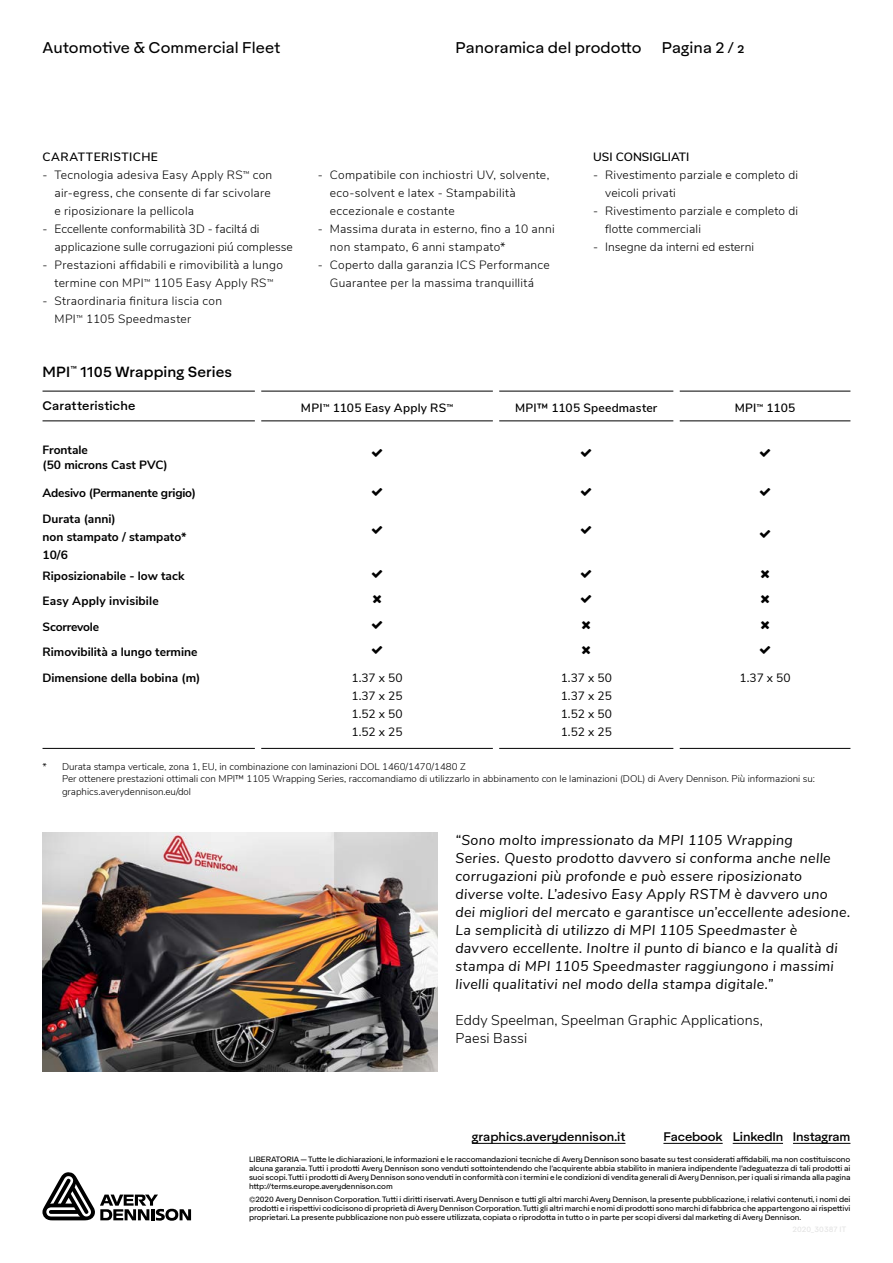
<style>
.page{position:relative;width:893px;height:1263px;background:#fff}
.page>*{position:absolute;margin:0;border:0;box-sizing:border-box;transform-origin:0 0}
.t1{font:15px "Aktifo A";letter-spacing:.005em;color:#000}
.Platte_Tekst{font:italic 14.25px/18px "Nunito Sans";letter-spacing:.02em;color:#000}
.Platte_Tekst-2{font:300 14.25px/18px "Nunito Sans";letter-spacing:.005em;color:#000}
.Platte_Tekst-3{font:500 14.25px "Aktifo A";letter-spacing:.005em;color:#000}
.t2{font:300 12px/18px "Nunito Sans";letter-spacing:.02em;color:#000}
.Tevel_Two_Sub-head-2{font:700 12px/18px "Nunito Sans";color:#000}
.t3{font:300 12px/18px "Nunito Sans";color:#000}
.Tevel_Two_Sub-head-2-2{font:500 12px "Aktifo A";color:#000}
.Tevel_Two_Sub-head-2-3{font:12px "Nunito Sans";color:#000}
.Tevel_Two_Sub-head-2-4{font:600 12px "Nunito Sans";letter-spacing:.015em;color:#000}
.List{font:600 12px "Nunito Sans";letter-spacing:.04em;color:#000}
.List-2{font:600 12px "Nunito Sans";letter-spacing:.015em;color:#000}
.t4{font:300 9.75px/12.8px "Nunito Sans";color:#000}
.t5{font:7.5px/9px "Aktifo A";letter-spacing:-.01em;color:#000;text-align:justify}
</style>
<div class="page">
<svg style="left:42px;top:1172px;width:149px;height:49px"></svg>
<hr style="left:472px;top:1143px;width:153px;height:1px;background:#000">
<hr style="left:663px;top:1143px;width:60px;height:1px;background:#000">
<hr style="left:733px;top:1143px;width:50px;height:1px;background:#000">
<hr style="left:793px;top:1143px;width:57px;height:1px;background:#000">
<img style="left:43px;top:832px;width:394px;height:239px">
<hr style="left:43px;top:748px;width:212px;height:1px;background:#000">
<hr style="left:261px;top:748px;width:232px;height:1px;background:#000">
<hr style="left:499px;top:748px;width:174px;height:1px;background:#000">
<hr style="left:680px;top:748px;width:170px;height:1px;background:#000">
<hr style="left:43px;top:391px;width:212px;height:1px;background:#000">
<hr style="left:261px;top:391px;width:232px;height:1px;background:#000">
<hr style="left:499px;top:391px;width:174px;height:1px;background:#000">
<hr style="left:680px;top:391px;width:170px;height:1px;background:#000">
<hr style="left:43px;top:420px;width:212px;height:1px;background:#000">
<hr style="left:261px;top:420px;width:232px;height:1px;background:#000">
<hr style="left:499px;top:420px;width:174px;height:1px;background:#000">
<hr style="left:680px;top:420px;width:170px;height:1px;background:#000">
<h1 class="t1" style="left:43px;top:38px;width:239px">Automotive &amp; Commercial Fleet</h1>
<h1 class="t1" style="left:455px;top:38px;width:188px">Panoramica del prodotto</h1>
<h1 class="t1" style="left:662px;top:38px;width:84px">Pagina 2 / 2</h1>
<p class="List" style="left:43px;top:148px;width:117px">CARATTERISTICHE</p>
<p class="t2" style="left:55px;top:165px;width:219px;text-indent:-12px">- Tecnologia adesiva Easy Apply RS<sup>™</sup> con air-egress, che consente di far scivolare e riposizionare la pellicola</p>
<p class="t3" style="left:55px;top:219px;width:240px;text-indent:-12px">- Eccellente conformabilità 3D - faciltá di applicazione sulle corrugazioni piú complesse</p>
<p class="t2" style="left:43px;top:255px;width:242px;text-align:center">- Prestazioni affidabili e rimovibilità a lungo termine con MPI<sup>™</sup> 1105 Easy Apply RS<sup>™</sup></p>
<p class="t2" style="left:55px;top:291px;width:169px;text-indent:-12px">- Straordinaria finitura liscia con<br>MPI<sup>™</sup> 1105 Speedmaster</p>
<p class="Platte_Tekst-3" style="left:43px;top:362px;width:191px">MPI<sup>™</sup> 1105 Wrapping Series</p>
<p class="t2" style="left:330px;top:165px;width:221px;text-indent:-12px">- Compatibile con inchiostri UV, solvente, eco-solvent e latex - Stampabilità eccezionale e costante</p>
<p class="t2" style="left:330px;top:219px;width:226px;text-indent:-12px">- Massima durata in esterno, fino a 10 anni non stampato, 6 anni stampato*</p>
<p class="t2" style="left:318px;top:255px;width:233px;text-align:center">- Coperto dalla garanzia ICS Performance<br>Guarantee per la massima tranquillitá</p>
<p class="List-2" style="left:593px;top:148px;width:98px">USI CONSIGLIATI</p>
<p class="t2" style="left:605px;top:165px;width:195px;text-indent:-12px">- Rivestimento parziale e completo di veicoli privati</p>
<p class="t2" style="left:605px;top:201px;width:195px;text-indent:-12px">- Rivestimento parziale e completo di flotte commerciali</p>
<p class="t3" style="left:593px;top:237px;width:162px">- Insegne da interni ed esterni</p>
<p class="Tevel_Two_Sub-head-2-2" style="left:43px;top:398px;width:95px">Caratteristiche</p>
<p class="Tevel_Two_Sub-head-2-4" style="left:301px;top:399px;width:154px">MPI<sup>™</sup> 1105 Easy Apply RS<sup>™</sup></p>
<p class="Tevel_Two_Sub-head-2-4" style="left:515px;top:399px;width:144px">MPI™ 1105 Speedmaster</p>
<p class="Tevel_Two_Sub-head-2-4" style="left:735px;top:399px;width:62px">MPI<sup>™</sup> 1105</p>
<p class="Tevel_Two_Sub-head-2" style="left:43px;top:440px;width:47px">Frontale</p>
<p class="Tevel_Two_Sub-head-2" style="left:43px;top:455px;width:127px">(50 microns Cast PVC)</p>
<p class="Tevel_Two_Sub-head-2" style="left:43px;top:483px;width:155px">Adesivo (Permanente grigio)</p>
<p class="Tevel_Two_Sub-head-2" style="left:43px;top:509px;width:145px">Durata (anni)<br>non stampato / stampato*<br>10/6</p>
<p class="Tevel_Two_Sub-head-2" style="left:43px;top:566px;width:143px">Riposizionabile - low tack</p>
<p class="Tevel_Two_Sub-head-2" style="left:43px;top:591px;width:118px">Easy Apply invisibile</p>
<p class="Tevel_Two_Sub-head-2" style="left:43px;top:617px;width:58px">Scorrevole</p>
<p class="Tevel_Two_Sub-head-2" style="left:43px;top:642px;width:157px">Rimovibilità a lungo termine</p>
<p class="Tevel_Two_Sub-head-2" style="left:43px;top:668px;width:159px">Dimensione della bobina (m)</p>
<p class="Tevel_Two_Sub-head-2-3" style="left:351px;top:669px;width:53px">1.37 x 50</p>
<p class="Tevel_Two_Sub-head-2-3" style="left:351px;top:687px;width:53px">1.37 x 25</p>
<p class="Tevel_Two_Sub-head-2-3" style="left:351px;top:705px;width:53px">1.52 x 50</p>
<p class="Tevel_Two_Sub-head-2-3" style="left:351px;top:723px;width:53px">1.52 x 25</p>
<p class="Tevel_Two_Sub-head-2-3" style="left:561px;top:669px;width:53px">1.37 x 50</p>
<p class="Tevel_Two_Sub-head-2-3" style="left:561px;top:687px;width:53px">1.37 x 25</p>
<p class="Tevel_Two_Sub-head-2-3" style="left:561px;top:705px;width:53px">1.52 x 50</p>
<p class="Tevel_Two_Sub-head-2-3" style="left:561px;top:723px;width:53px">1.52 x 25</p>
<p class="Tevel_Two_Sub-head-2-3" style="left:739px;top:669px;width:53px">1.37 x 50</p>
<p class="t4" style="left:62px;top:759px;width:754px;text-indent:-19px">* Durata stampa verticale, zona 1, EU, in combinazione con laminazioni DOL 1460/1470/1480 Z<br>Per ottenere prestazioni ottimali con MPI™ 1105 Wrapping Series, raccomandiamo di utilizzarlo in abbinamento con le laminazioni (DOL) di Avery Dennison. Più informazioni su: graphics.averydennison.eu/dol</p>
<p class="Platte_Tekst" style="left:455px;top:830px;width:396px">“Sono molto impressionato da MPI 1105 Wrapping<br>Series. Questo prodotto davvero si conforma anche nelle corrugazioni più profonde e può essere riposizionato diverse volte. L’adesivo Easy Apply RSTM è davvero uno dei migliori del mercato e garantisce un’eccellente adesione.<br>La semplicità di utilizzo di MPI 1105 Speedmaster è davvero eccellente. Inoltre il punto di bianco e la qualità di stampa di MPI 1105 Speedmaster raggiungono i massimi livelli qualitativi nel modo della stampa digitale.”</p>
<p class="Platte_Tekst-2" style="left:455px;top:1010px;width:309px">Eddy Speelman, Speelman Graphic Applications,<br>Paesi Bassi</p>
<h3 class="Tevel_Two_Sub-head-2-2" style="left:472px;top:1129px;width:155px">graphics.averydennison.it</h3>
<h3 class="Tevel_Two_Sub-head-2-2" style="left:663px;top:1129px;width:189px">Facebook LinkedIn Instagram</h3>
<p class="t5" style="left:249px;top:1155px;width:603px">LIBERATORIA — Tutte le dichiarazioni, le informazioni e le raccomandazioni tecniche di Avery Dennison sono basate su test considerati affidabili, ma non costituiscono alcuna garanzia. Tutti i prodotti Avery Dennison sono venduti sottointendendo che l’acquirente abbia stabilito in maniera indipendente l’adeguatezza di tali prodotti ai suoi scopi. Tutti i prodotti di Avery Dennison sono venduti in conformità con i termini e le condizioni di vendita generali di Avery Dennison, per i quali si rimanda alla pagina http://terms.europe.averydennison.com</p>
<p class="t5" style="left:249px;top:1195px;width:603px">©2020 Avery Dennison Corporation. Tutti i diritti riservati. Avery Dennison e tutti gli altri marchi Avery Dennison, la presente pubblicazione, i relativi contenuti, i nomi dei prodotti e i rispettivi codicisono di proprietà di Avery Dennison Corporation. Tutti gli altri marchi e nomi di prodotti sono marchi di fabbrica che appartengono ai rispettivi proprietari. La presente pubblicazione non può essere utilizzata, copiata o riprodotta in tutto o in parte per scopi diversi dal marketing di Avery Dennison.</p>
</div>
